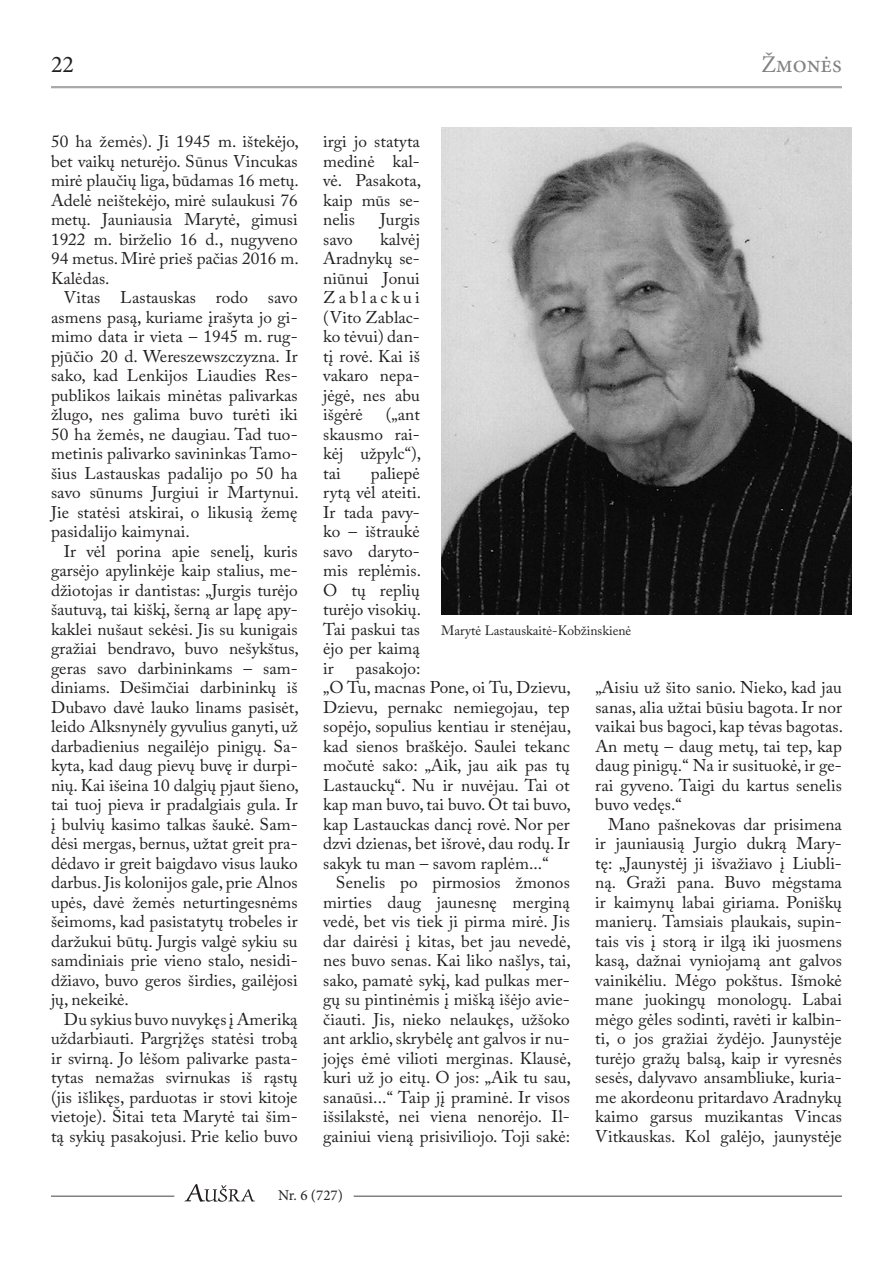
<style>
.page{position:relative;width:893px;height:1263px;background:#fff}
.page>*{position:absolute;margin:0;border:0;box-sizing:border-box;transform-origin:0 0}
.t1{font:24px "Minion Pro";color:#808285}
.t2{font:24px "Minion Pro";color:#231f20}
.t3{font:16.95px/19.5px "Adobe Caslon Pro";color:#231f20;text-align:justify}
.t4{font:15px "Minion Pro";color:#231f20}
.t5{font:13.5px "Adobe Caslon Pro";color:#231f20}
</style>
<div class="page">
<svg style="left:184px;top:1184px;width:71px;height:18px"></svg>
<hr style="left:51px;top:86px;width:791px;height:2px;background:#a8a9ad">
<hr style="left:51px;top:1195px;width:123px;height:2px;background:#808285">
<hr style="left:354px;top:1195px;width:488px;height:2px;background:#808285">
<img style="left:441px;top:128px;width:410px;height:486px">
<h1 class="t2" style="left:51px;top:48px;width:25px">22</h1>
<h1 class="t1" style="left:761px;top:48px;width:82px">Žmonės</h1>
<p class="t3" style="left:51px;top:131px;width:249px">50 ha žemės). Ji 1945 m. ištekėjo, bet vaikų neturėjo. Sūnus Vincukas mirė plaučių liga, būdamas 16 metų.<br>Adelė neištekėjo, mirė sulaukusi 76 metų. Jauniausia Marytė, gimusi 1922 m. birželio 16 d., nugyveno 94 metus. Mirė prieš pačias 2016 m.<br>Kalėdas.</p>
<p class="t3" style="left:51px;top:287px;width:249px;text-indent:13px">Vitas Lastauskas rodo savo asmens pasą, kuriame įrašyta jo gi&shy;mimo data ir vieta – 1945 m. rug&shy;pjūčio 20 d. Wereszewszczyzna. Ir sako, kad Lenkijos Liaudies Res&shy;publikos laikais minėtas palivarkas žlugo, nes galima buvo turėti iki 50 ha žemės, ne daugiau. Tad tuo&shy;metinis palivarko savininkas Tamo&shy;šius Lastauskas padalijo po 50 ha savo sūnums Jurgiui ir Martynui.<br>Jie statėsi atskirai, o likusią žemę pasidalijo kaimynai.</p>
<p class="t3" style="left:51px;top:541px;width:249px;text-indent:13px">Ir vėl porina apie senelį, kuris garsėjo apylinkėje kaip stalius, me&shy;džiotojas ir dantistas: „Jurgis turėjo šautuvą, tai kiškį, šerną ar lapę apy&shy;kaklei nušaut sekėsi. Jis su kunigais gražiai bendravo, buvo nešykštus, geras savo darbininkams – sam&shy;diniams. Dešimčiai darbininkų iš Dubavo davė lauko linams pasisėt, leido Alksnynėly gyvulius ganyti, už darbadienius negailėjo pinigų. Sa&shy;kyta, kad daug pievų buvę ir durpi&shy;nių. Kai išeina 10 dalgių pjaut šieno, tai tuoj pieva ir pradalgiais gula. Ir į bulvių kasimo talkas šaukė. Sam&shy;dėsi mergas, bernus, užtat greit pra&shy;dėdavo ir greit baigdavo visus lauko darbus. Jis kolonijos gale, prie Alnos upės, davė žemės neturtingesnėms šeimoms, kad pasistatytų trobeles ir daržukui būtų. Jurgis valgė sykiu su samdiniais prie vieno stalo, nesidi&shy;džiavo, buvo geros širdies, gailėjosi jų, nekeikė.</p>
<p class="t3" style="left:51px;top:1009px;width:248px;text-indent:13px">Du sykius buvo nuvykęs į Ameriką uždarbiauti. Pargrįžęs statėsi trobą ir svirną. Jo lėšom palivarke pasta&shy;tytas nemažas svirnukas iš rąstų (jis išlikęs, parduotas ir stovi kitoje vietoje). Šitai teta Marytė tai šim&shy;tą sykių pasakojusi. Prie kelio buvo</p>
<p class="t3" style="left:323px;top:131px;width:99px">irgi jo statyta medinė kal&shy;vė. Pasakota, kaip mūs se&shy;nelis</p>
<p class="t3" style="left:380px;top:209px;width:41px">Jurgis</p>
<p class="t3" style="left:323px;top:229px;width:99px;text-indent:57px">kalvėj Aradnykų se&shy;niūnui Jonui Zablackui (Vito Zablac&shy;ko tėvui) dan&shy;tį rovė. Kai iš vakaro nepa&shy;jėgė, nes abu išgėrė</p>
<p class="t3" style="left:323px;top:229px;width:31px">savo</p>
<p class="t3" style="left:323px;top:404px;width:99px;text-indent:63px">(„ant skausmo rai&shy;kėj užpylc“), tai</p>
<p class="t3" style="left:323px;top:463px;width:99px;text-indent:48px">paliepė rytą vėl ateiti.<br>Ir tada pavy&shy;ko – ištraukė savo daryto&shy;mis replėmis.<br>O tų replių turėjo visokių.<br>Tai paskui tas ėjo per kaimą ir</p>
<p class="t5" style="left:441px;top:622px;width:192px">Marytė Lastauskaitė-Kobžinskienė</p>
<p class="t3" style="left:323px;top:658px;width:249px;text-align:left;text-indent:33px">pasakojo:<br>„O Tu, macnas Pone, oi Tu, Dzievu,<br>Dzievu, pernakc nemiegojau, tep sopėjo, sopulius kentiau ir stenėjau, kad sienos braškėjo. Saulei tekanc močutė sako: „Aik, jau aik pas tų<br>Lastauckų“. Nu ir nuvėjau. Tai ot kap man buvo, tai buvo. Ot tai buvo, kap Lastauckas dancį rovė. Nor per dzvi dzienas, bet išrovė, dau rodų. Ir sakyk tu man – savom raplėm...“</p>
<p class="t3" style="left:323px;top:872px;width:249px;text-indent:13px">Senelis po pirmosios žmonos mirties daug jaunesnę merginą vedė, bet vis tiek ji pirma mirė. Jis dar dairėsi į kitas, bet jau nevedė, nes buvo senas. Kai liko našlys, tai, sako, pamatė sykį, kad pulkas mer&shy;gų su pintinėmis į mišką išėjo avie&shy;čiauti. Jis, nieko nelaukęs, užšoko ant arklio, skrybėlę ant galvos ir nu&shy;jojęs ėmė vilioti merginas. Klausė, kuri už jo eitų. O jos: „Aik tu sau, sanaūsi...“ Taip jį praminė. Ir visos išsilakstė, nei viena nenorėjo. Il&shy;gainiui vieną prisiviliojo. Toji sakė:</p>
<p class="t3" style="left:595px;top:677px;width:249px">„Aisiu už šito sanio. Nieko, kad jau sanas, alia užtai būsiu bagota. Ir nor vaikai bus bagoci, kap tėvas bagotas.<br>An metų – daug metų, tai tep, kap daug pinigų.“ Na ir susituokė, ir ge&shy;rai gyveno. Taigi du kartus senelis buvo vedęs.“</p>
<p class="t3" style="left:595px;top:814px;width:248px;text-indent:13px">Mano pašnekovas dar prisimena ir jauniausią Jurgio dukrą Mary&shy;tę: „Jaunystėj ji išvažiavo į Liubli&shy;ną. Graži pana. Buvo mėgstama ir kaimynų labai giriama. Poniškų manierų. Tamsiais plaukais, supin&shy;tais vis į storą ir ilgą iki juosmens kasą, dažnai vyniojamą ant galvos vainikėliu. Mėgo pokštus. Išmokė mane juokingų monologų. Labai mėgo gėles sodinti, ravėti ir kalbin&shy;ti, o jos gražiai žydėjo. Jaunystėje turėjo gražų balsą, kaip ir vyresnės sesės, dalyvavo ansambliuke, kuria&shy;me akordeonu pritardavo Aradnykų kaimo garsus muzikantas Vincas Vitkauskas. Kol galėjo, jaunystėje</p>
<p class="t4" style="left:278px;top:1185px;width:66px">Nr. 6 (727)</p>
</div>
